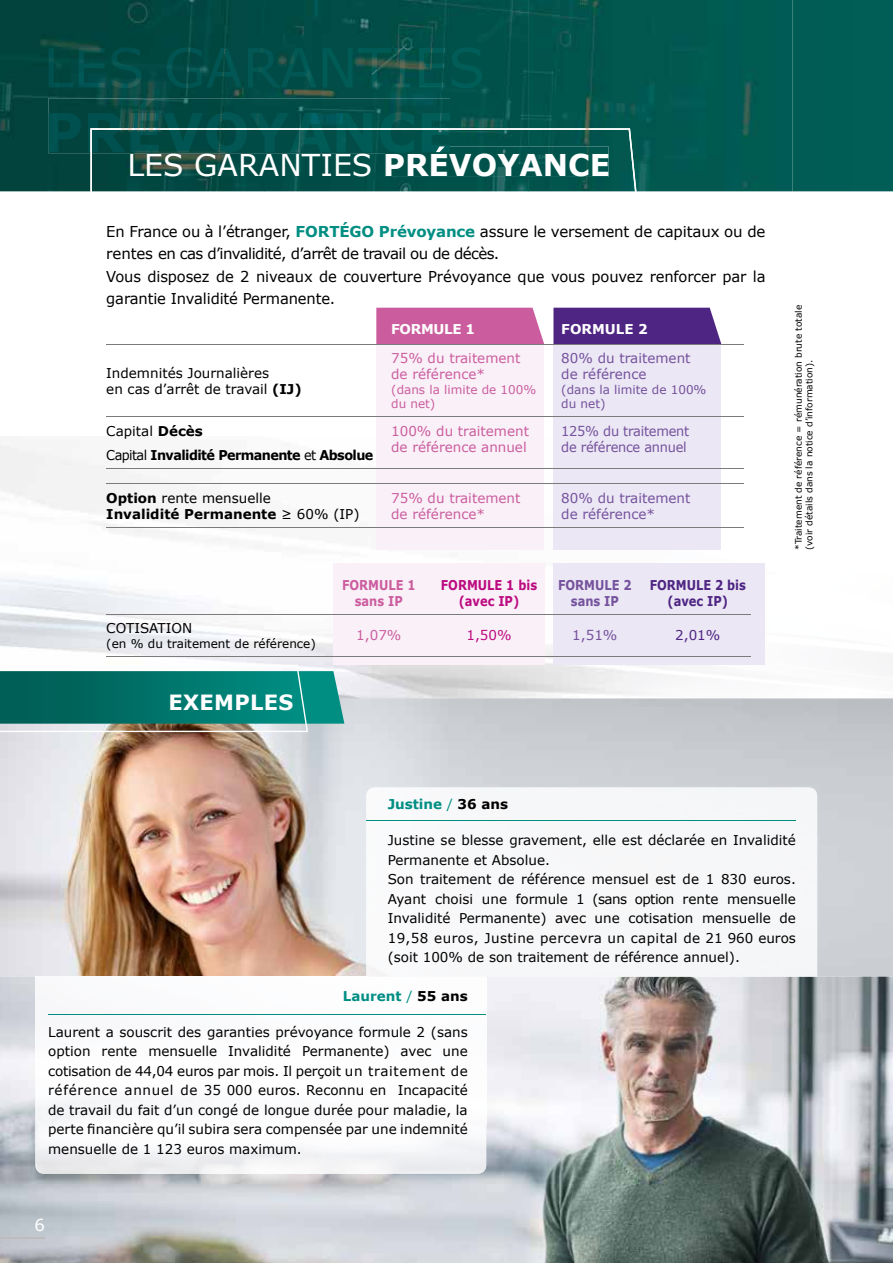
<style>
.page{position:relative;width:893px;height:1263px;background:#fff}
.page>*{position:absolute;margin:0;border:0;box-sizing:border-box;transform-origin:0 0}
.t1{font:30px "Verdana";color:#fff}
.t2{font:700 21px "Verdana";letter-spacing:.015em;color:#fff}
.t3{font:16.5px "Verdana";color:#fff}
.t4{font:15px/22.5px "Verdana";letter-spacing:-.01em;color:#000}
.t5{font:13.5px/19.5px "Verdana";color:#000}
.t6{font:13.5px/16.2px "Verdana";color:#cb5d9f}
.t7{font:13.5px/16.2px "Verdana";color:#75529d}
.t8{font:700 13.5px/24.8px "Verdana";letter-spacing:-.045em;color:#000}
.t9{font:700 13.5px/16.2px "Verdana";color:#000}
.t10{font:13.5px/16.2px "Verdana";letter-spacing:-.02em;color:#75529d;scale:.96 1}
.t11{font:700 13.5px "Verdana";color:#008e83}
.t12{font:700 13.5px/16.2px "Verdana";color:#bc0a80;text-align:center;scale:.85 1}
.t13{font:700 13.5px/16.2px "Verdana";color:#4e2583;text-align:center;scale:.85 1}
.t14{font:700 13.5px "Verdana";letter-spacing:-.01em;color:#fff}
.t15{font:700 13.5px/16.2px "Verdana";color:#cb5d9f;text-align:center;scale:.85 1}
.t16{font:700 13.5px/16.2px "Verdana";color:#75529d;text-align:center;scale:.85 1}
.t17{font:13.5px "Verdana";color:#bc0a80}
.t18{font:13.5px "Verdana";color:#4e2583}
.t19{font:12px "Verdana";color:#000}
.t20{font:12px/14.4px "Verdana";color:#cb5d9f}
.t21{font:12px/14.4px "Verdana";color:#75529d}
.t22{font:9px/10.8px "Verdana";color:#000}
.s1{font-weight:700}
.s2{font-weight:700;color:#008e83}
.s3{font-weight:400}
.s4{color:#000}
</style>
<div class="page">
<img style="left:0;top:439px;width:893px;height:824px">
<svg style="left:699px;top:1039px;width:133px;height:148px;background:#a4aaad"></svg>
<div style="left:792px;top:0;width:101px;height:191px;background:#005d55"></div>
<svg style="left:90px;top:191px;width:547px;height:1px"></svg>
<img style="left:0;top:0;width:792px;height:191px">
<img style="left:90px;top:128px;width:546px;height:63px">
<img style="left:386px;top:146px;width:222px;height:31px">
<img style="left:49px;top:47px;width:436px;height:41px">
<img style="left:48px;top:98px;width:402px;height:55px">
<img style="left:90px;top:128px;width:360px;height:25px">
<img style="left:386px;top:146px;width:64px;height:7px">
<div style="left:376px;top:344px;width:168px;height:206px;background:#faf1f8"></div>
<div style="left:376px;top:308px;width:168px;height:36px;background:#cb5d9f"></div>
<div style="left:333px;top:563px;width:211px;height:101px;background:#faf1f8"></div>
<div style="left:553px;top:344px;width:168px;height:206px;background:#ebe7f4"></div>
<div style="left:553px;top:308px;width:168px;height:36px;background:#4e2583"></div>
<div style="left:553px;top:563px;width:212px;height:101px;background:#ebe7f4"></div>
<hr style="left:106px;top:344px;width:277px;height:1px;background:#7c7b7b">
<hr style="left:383px;top:344px;width:170px;height:1px;background:#7c7b7b">
<hr style="left:553px;top:344px;width:191px;height:1px;background:#7c7b7b">
<hr style="left:106px;top:416px;width:277px;height:1px;background:#7c7b7b">
<hr style="left:383px;top:416px;width:170px;height:1px;background:#7c7b7b">
<hr style="left:553px;top:416px;width:191px;height:1px;background:#7c7b7b">
<hr style="left:106px;top:468px;width:277px;height:1px;background:#7c7b7b">
<hr style="left:383px;top:468px;width:170px;height:1px;background:#7c7b7b">
<hr style="left:553px;top:468px;width:191px;height:1px;background:#7c7b7b">
<hr style="left:106px;top:484px;width:277px;height:1px;background:#7c7b7b">
<hr style="left:383px;top:484px;width:170px;height:1px;background:#7c7b7b">
<hr style="left:553px;top:484px;width:191px;height:1px;background:#7c7b7b">
<hr style="left:106px;top:527px;width:277px;height:1px;background:#7c7b7b">
<hr style="left:383px;top:527px;width:170px;height:1px;background:#7c7b7b">
<hr style="left:553px;top:527px;width:191px;height:1px;background:#7c7b7b">
<hr style="left:106px;top:614px;width:227px;height:1px;background:#7c7b7b">
<hr style="left:333px;top:614px;width:92px;height:1px;background:#7c7b7b">
<hr style="left:425px;top:614px;width:119px;height:1px;background:#7c7b7b">
<hr style="left:544px;top:614px;width:93px;height:1px;background:#7c7b7b">
<hr style="left:637px;top:614px;width:113px;height:1px;background:#7c7b7b">
<hr style="left:106px;top:656px;width:227px;height:1px;background:#7c7b7b">
<hr style="left:333px;top:656px;width:92px;height:1px;background:#7c7b7b">
<hr style="left:425px;top:656px;width:119px;height:1px;background:#7c7b7b">
<hr style="left:544px;top:656px;width:93px;height:1px;background:#7c7b7b">
<hr style="left:637px;top:656px;width:113px;height:1px;background:#7c7b7b">
<img style="left:35px;top:977px;width:451px;height:197px">
<div style="left:366px;top:787px;width:451px;height:190px;background:#f6f7f8"></div>
<img style="left:366px;top:977px;width:451px;height:1px">
<hr style="left:366px;top:820px;width:430px;height:1px;background:#008e83">
<hr style="left:48px;top:1014px;width:438px;height:1px;background:#008e83">
<svg style="left:0;top:665px;width:344px;height:67px;background:#338c84"></svg>
<hr style="left:0;top:1237px;width:45px;height:1px;background:#bcbcbc">
<h1 class="t1" style="left:128px;top:145px;width:484px">LES GARANTIES <span class="s1">PRÉVOYANCE</span></h1>
<p class="t4" style="left:106px;top:220px;width:661px">En France ou à l’étranger, <span class="s2">FORTÉGO Prévoyance</span> assure le versement de capitaux ou de rentes en cas d’invalidité, d’arrêt de travail ou de décès.<br>Vous disposez de 2 niveaux de couverture Prévoyance que vous pouvez renforcer par la garantie Invalidité Permanente.</p>
<p class="t5" style="left:106px;top:364px;width:197px;line-height:16.2px">Indemnités Journalières<br>en cas d’arrêt de travail <span class="s1">(IJ)</span></p>
<p class="t14" style="left:391px;top:319px;width:85px">FORMULE 1</p>
<p class="t14" style="left:561px;top:319px;width:88px">FORMULE 2</p>
<p class="t6" style="left:391px;top:350px;width:131px">75% du traitement de référence*</p>
<p class="t20" style="left:391px;top:382px;width:147px">(dans la limite de 100% du net)</p>
<p class="t7" style="left:561px;top:350px;width:131px">80% du traitement de référence</p>
<p class="t21" style="left:561px;top:382px;width:147px">(dans la limite de 100% du net)</p>
<p class="t8" style="left:106px;top:418px;width:269px"><span class="s3">Capital</span> Décès<br><span class="s3">Capital</span> Invalidité Permanente <span class="s3">et</span> Absolue</p>
<p class="t6" style="left:391px;top:422px;width:139px">100% du traitement de référence annuel</p>
<p class="t10" style="left:561px;top:422px;width:135px">125% du traitement de référence annuel</p>
<p class="t9" style="left:106px;top:489px;width:255px">Option <span class="s3">rente mensuelle<br></span>Invalidité Permanente <span class="s3">≥ 60% (IP)</span></p>
<p class="t6" style="left:391px;top:490px;width:131px">75% du traitement de référence*</p>
<p class="t7" style="left:561px;top:490px;width:131px">80% du traitement de référence*</p>
<p class="t5" style="left:106px;top:618px;width:87px">COTISATION</p>
<p class="t19" style="left:106px;top:635px;width:211px">(en % du traitement de référence)</p>
<h2 class="t2" style="left:169px;top:688px;width:126px">EXEMPLES</h2>
<p class="t15" style="left:342px;top:576px;width:88px">FORMULE 1 sans IP</p>
<p class="t12" style="left:441px;top:576px;width:115px">FORMULE 1 bis (avec IP)</p>
<p class="t16" style="left:558px;top:576px;width:88px">FORMULE 2 sans IP</p>
<p class="t13" style="left:650px;top:576px;width:115px">FORMULE 2 bis (avec IP)</p>
<p class="t6" style="left:356px;top:627px;width:47px">1,07%</p>
<p class="t17" style="left:466px;top:626px;width:47px">1,50%</p>
<p class="t7" style="left:572px;top:627px;width:47px">1,51%</p>
<p class="t18" style="left:675px;top:626px;width:47px">2,01%</p>
<p class="t22" style="left:793px;top:550px;width:247px;rotate:-90deg">*Traitement de référence = rémunération brute totale (voir détails dans la notice d’information).</p>
<p class="t11" style="left:388px;top:795px;width:122px">Justine <span class="s3">/</span> <span class="s4">36 ans</span></p>
<p class="t5" style="left:388px;top:830px;width:410px">Justine se blesse gravement, elle est déclarée en Invalidité Permanente et Absolue.<br>Son traitement de référence mensuel est de 1 830 euros.<br>Ayant choisi une formule 1 (sans option rente mensuelle Invalidité Permanente) avec une cotisation mensuelle de 19,58 euros, Justine percevra un capital de 21 960 euros (soit 100% de son traitement de référence annuel).</p>
<p class="t11" style="left:343px;top:986px;width:126px">Laurent <span class="s3">/</span> <span class="s4">55 ans</span></p>
<p class="t5" style="left:48px;top:1022px;width:421px;text-align:justify">Laurent a souscrit des garanties prévoyance formule 2 (sans option rente mensuelle Invalidité Permanente) avec une cotisation de 44,04 euros par mois. Il perçoit un traitement de référence annuel de 35 000 euros. Reconnu en Incapacité de travail du fait d’un congé de longue durée pour maladie, la perte financière qu’il subira sera compensée par une indemnité mensuelle de 1 123 euros maximum.</p>
<p class="t3" style="left:34px;top:1213px;width:12px">6</p>
</div>
